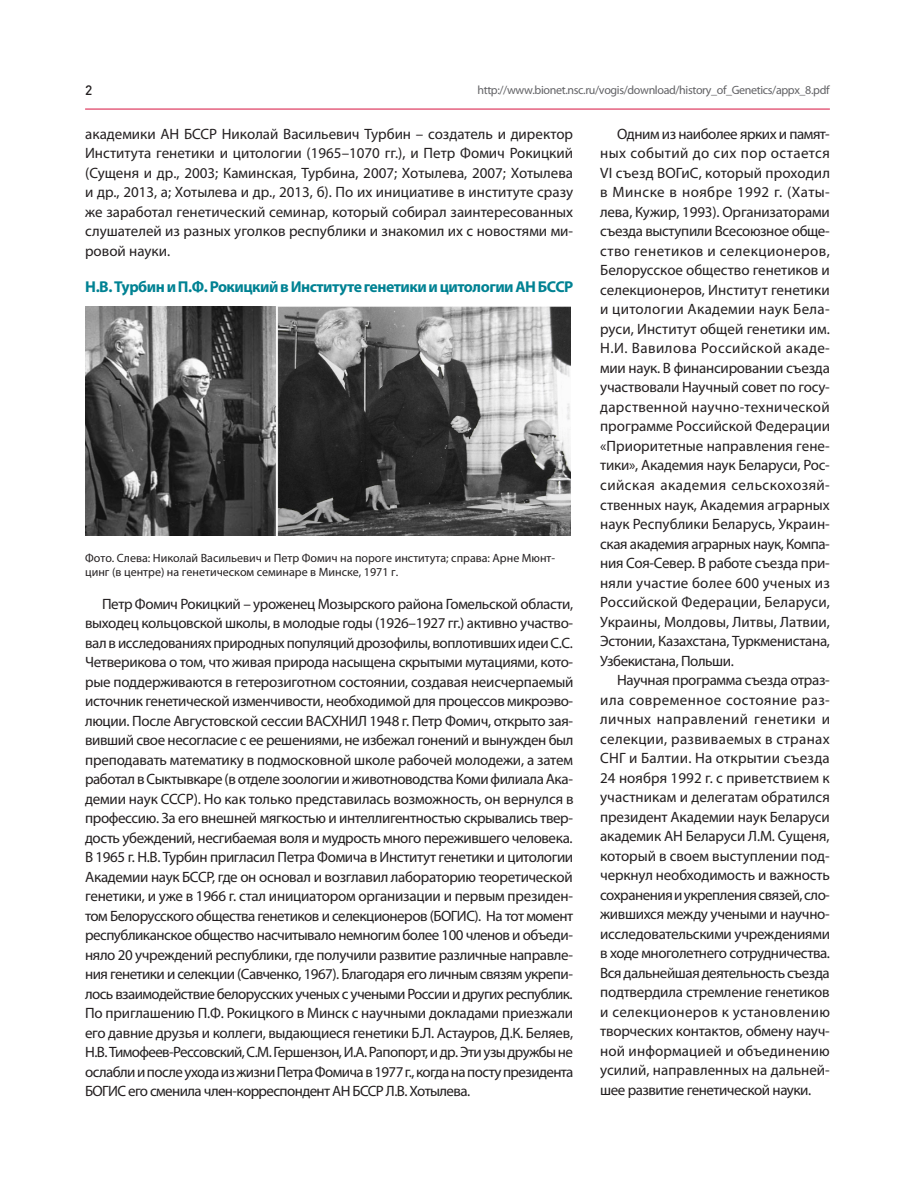
<style>
.page{position:relative;width:915px;height:1191px;background:#fff}
.page>*{position:absolute;margin:0;border:0;box-sizing:border-box;transform-origin:0 0}
.Подзаголовок{font:700 15.75px "Myriad Pro";letter-spacing:-.03em;color:#008293}
.Основной_текст_new{font:15px/19.5px "Myriad Pro";letter-spacing:-.03em;color:#231f20;text-align:justify}
.t1{font:500 13.5px "DIN Cyr";color:#231f20}
.Подпись_под_рисунком{font:12px/14.4px "Myriad Pro";color:#231f20}
.t2{font:12px "Myriad Pro";letter-spacing:-.03em;color:#636366}
</style>
<div class="page">
<hr style="left:85px;top:109px;width:744px;height:1px;background:#d7123e">
<img style="left:85px;top:306px;width:485px;height:230px">
<p class="t1" style="left:85px;top:83px;width:9px">2</p>
<p class="t2" style="left:477px;top:83px;width:353px">http://www.bionet.nsc.ru/vogis/download/history_of_Genetics/appx_8.pdf</p>
<p class="Основной_текст_new" style="left:85px;top:124px;width:489px">академики АН БССР Николай Васильевич Турбин – создатель и директор Института генетики и цитологии (1965–1070 гг.), и Петр Фомич Рокицкий (Сущеня и др., 2003; Каминская, Турбина, 2007; Хотылева, 2007; Хотылева и др., 2013, а; Хотылева и др., 2013, б). По их инициативе в институте сразу же заработал генетический семинар, который собирал заинтересованных слушателей из разных уголков республики и знакомил их с новостями ми&shy;ровой науки.</p>
<p class="Подзаголовок" style="left:85px;top:277px;width:489px">Н.В. Турбин и П.Ф. Рокицкий в Институте генетики и цитологии АН БССР</p>
<p class="Основной_текст_new" style="left:600px;top:124px;width:231px;text-indent:17px">Одним из наиболее ярких и памят&shy;ных событий до сих пор остается VI съезд ВОГиС, который проходил в Минске в ноябре 1992 г. (Хаты&shy;лева, Кужир, 1993). Организаторами съезда выступили Всесоюзное обще&shy;ство генетиков и селекционеров, Белорусское общество генетиков и селекционеров, Институт генетики и цитологии Академии наук Бела&shy;руси, Институт общей генетики им.<br>Н.И. Вавилова Российской акаде&shy;мии наук. В финансировании съезда участвовали Научный совет по госу&shy;дарственной научно-технической программе Российской Федерации «Приоритетные направления гене&shy;тики», Академия наук Беларуси, Рос&shy;сийская академия сельскохозяй&shy;ственных наук, Академия аграрных наук Республики Беларусь, Украин&shy;ская академия аграрных наук, Компа&shy;ния Соя-Север. В работе съезда при&shy;няли участие более 600 ученых из Российской Федерации, Беларуси, Украины, Молдовы, Литвы, Латвии, Эстонии, Казахстана, Туркменистана, Узбекистана, Польши.</p>
<p class="Основной_текст_new" style="left:600px;top:670px;width:231px;text-indent:17px">Научная программа съезда отраз&shy;ила современное состояние раз&shy;личных направлений генетики и селекции, развиваемых в странах СНГ и Балтии. На открытии съезда 24 ноября 1992 г. с приветствием к участникам и делегатам обратился президент Академии наук Беларуси академик АН Беларуси Л.М. Сущеня, который в своем выступлении под&shy;черкнул необходимость и важность сохранения и укрепления связей, сло&shy;жившихся между учеными и научно&shy;исследовательскими учреждениями в ходе многолетнего сотрудничества.<br>Вся дальнейшая деятельность съезда подтвердила стремление генетиков и селекционеров к установлению творческих контактов, обмену науч&shy;ной информацией и объединению усилий, направленных на дальней&shy;шее развитие генетической науки.</p>
<p class="Подпись_под_рисунком" style="left:85px;top:550px;width:471px">Фото. Слева: Николай Васильевич и Петр Фомич на пороге института; справа: Арне Мюнт&shy;цинг (в центре) на генетическом семинаре в Минске, 1971 г.</p>
<p class="Основной_текст_new" style="left:85px;top:594px;width:489px;text-indent:17px">Петр Фомич Рокицкий – уроженец Мозырского района Гомельской области, выходец кольцовской школы, в молодые годы (1926–1927 гг.) активно участво&shy;вал в исследованиях природных популяций дрозофилы, воплотивших идеи С.С.<br>Четверикова о том, что живая природа насыщена скрытыми мутациями, кото&shy;рые поддерживаются в гетерозиготном состоянии, создавая неисчерпаемый источник генетической изменчивости, необходимой для процессов микроэво&shy;люции. После Августовской сессии ВАСХНИЛ 1948 г. Петр Фомич, открыто зая&shy;вивший свое несогласие с ее решениями, не избежал гонений и вынужден был преподавать математику в подмосковной школе рабочей молодежи, а затем работал в Сыктывкаре (в отделе зоологии и животноводства Коми филиала Ака&shy;демии наук СССР). Но как только представилась возможность, он вернулся в профессию. За его внешней мягкостью и интеллигентностью скрывались твер&shy;дость убеждений, несгибаемая воля и мудрость много пережившего человека.<br>В 1965 г. Н.В. Турбин пригласил Петра Фомича в Институт генетики и цитологии Академии наук БССР, где он основал и возглавил лабораторию теоретической генетики, и уже в 1966 г. стал инициатором организации и первым президен&shy;том Белорусского общества генетиков и селекционеров (БОГИС). На тот момент республиканское общество насчитывало немногим более 100 членов и объеди&shy;няло 20 учреждений республики, где получили развитие различные направле&shy;ния генетики и селекции (Савченко, 1967). Благодаря его личным связям укрепи&shy;лось взаимодействие белорусских ученых с учеными России и других республик.<br>По приглашению П.Ф. Рокицкого в Минск с научными докладами приезжали его давние друзья и коллеги, выдающиеся генетики Б.Л. Астауров, Д.К. Беляев, Н.В. Тимофеев-Рессовский, С.М. Гершензон, И.А. Рапопорт, и др. Эти узы дружбы не ослабли и после ухода из жизни Петра Фомича в 1977 г., когда на посту президента БОГИС его сменила член-корреспондент АН БССР Л.В. Хотылева.</p>
</div>
